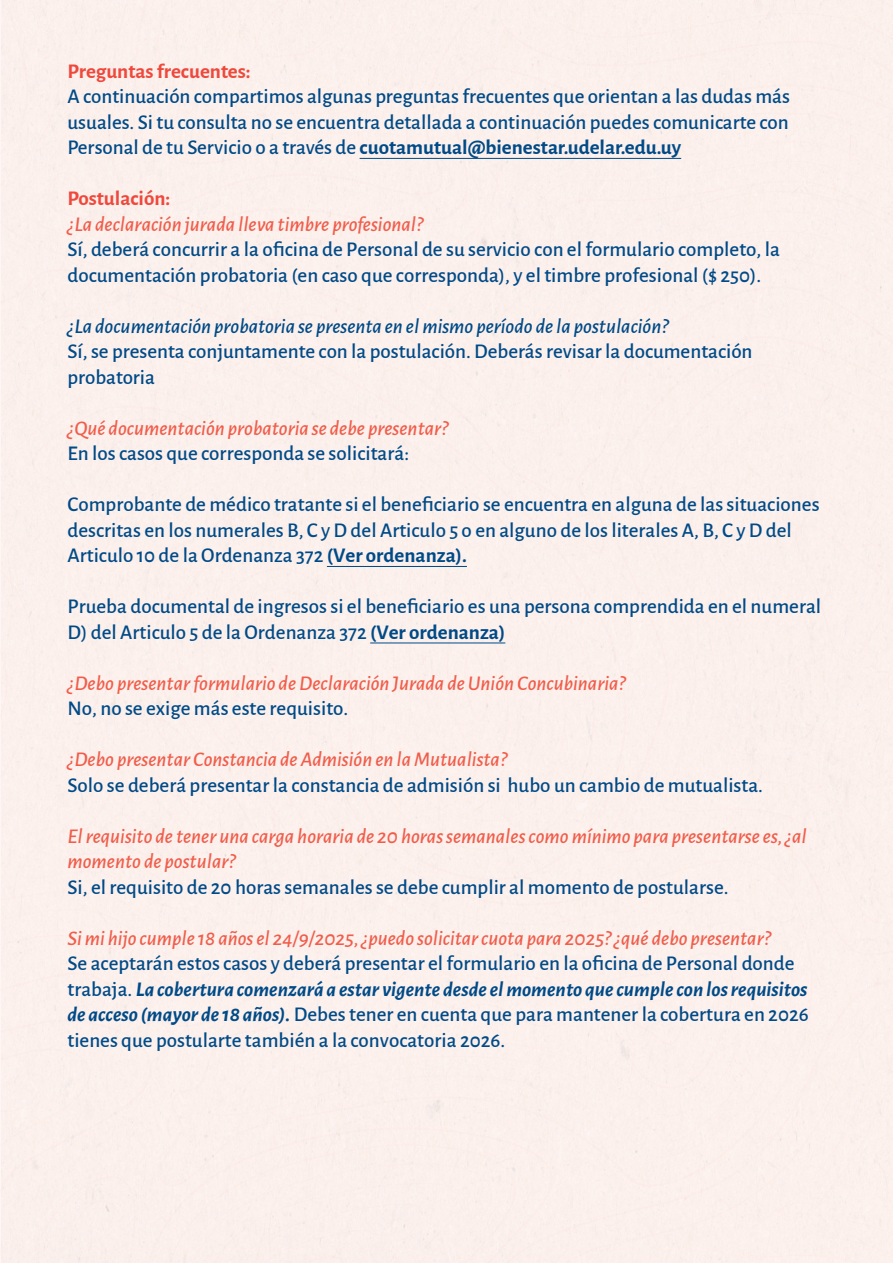
<style>
.page{position:relative;width:893px;height:1263px;background:#fff}
.page>*{position:absolute;margin:0;border:0;box-sizing:border-box;transform-origin:0 0}
.t1{font:500 21px/25.5px "Alegreya Sans";color:#004a87}
.t2{font:italic 500 21px/25.5px "Alegreya Sans";color:#f15d4b}
.t3{font:italic 500 21px "Alegreya Sans";color:#004a87}
.t4{font:700 21px "Alegreya Sans";color:#ef483c}
.s1{font-weight:700}
.s2{font-weight:700;font-style:italic}
</style>
<div class="page">
<hr style="left:360px;top:158px;width:321px;height:1px;background:#004a87">
<hr style="left:327px;top:566px;width:140px;height:1px;background:#004a87">
<hr style="left:370px;top:642px;width:135px;height:1px;background:#004a87">
<p class="t4" style="left:67px;top:55px;width:185px">Preguntas frecuentes:</p>
<p class="t1" style="left:67px;top:82px;width:724px;text-align:justify">A continuación compartimos algunas preguntas frecuentes que orientan a las dudas más usuales. Si tu consulta no se encuentra detallada a continuación puedes comunicarte con Personal de tu Servicio o a través de <span class="s1">cuotamutual@bienestar.udelar.edu.uy</span></p>
<p class="t4" style="left:67px;top:183px;width:104px">Postulación:</p>
<p class="t2" style="left:67px;top:210px;width:357px">¿La declaración jurada lleva timbre profesional?</p>
<p class="t1" style="left:67px;top:235px;width:714px">Sí, deberá concurrir a la oficina de Personal de su servicio con el formulario completo, la documentación probatoria (en caso que corresponda), y el timbre profesional ($ 250).</p>
<p class="t3" style="left:67px;top:311px;width:602px">¿La documentación probatoria se presenta en el mismo período de la postulación?</p>
<p class="t1" style="left:67px;top:337px;width:686px">Sí, se presenta conjuntamente con la postulación. Deberás revisar la documentación probatoria</p>
<p class="t2" style="left:67px;top:414px;width:382px">¿Qué documentación probatoria se debe presentar?</p>
<p class="t1" style="left:67px;top:439px;width:343px">En los casos que corresponda se solicitará:</p>
<p class="t1" style="left:67px;top:490px;width:754px">Comprobante de médico tratante si el beneficiario se encuentra en alguna de las situaciones descritas en los numerales B, C y D del Articulo 5 o en alguno de los literales A, B, C y D del<br>Articulo 10 de la Ordenanza 372 <span class="s1">(Ver ordenanza).</span></p>
<p class="t1" style="left:67px;top:592px;width:755px">Prueba documental de ingresos si el beneficiario es una persona comprendida en el numeral<br>D) del Articulo 5 de la Ordenanza 372 <span class="s1">(Ver ordenanza)</span></p>
<p class="t2" style="left:67px;top:669px;width:560px">¿Debo presentar formulario de Declaración Jurada de Unión Concubinaria?</p>
<p class="t1" style="left:67px;top:694px;width:282px">No, no se exige más este requisito.</p>
<p class="t2" style="left:67px;top:745px;width:441px">¿Debo presentar Constancia de Admisión en la Mutualista?</p>
<p class="t1" style="left:67px;top:771px;width:697px">Solo se deberá presentar la constancia de admisión si hubo un cambio de mutualista.</p>
<p class="t2" style="left:67px;top:822px;width:741px">El requisito de tener una carga horaria de 20 horas semanales como mínimo para presentarse es, ¿al momento de postular?</p>
<p class="t1" style="left:67px;top:873px;width:663px">Si, el requisito de 20 horas semanales se debe cumplir al momento de postularse.</p>
<p class="t2" style="left:67px;top:924px;width:705px">Si mi hijo cumple 18 años el 24/9/2025, ¿puedo solicitar cuota para 2025? ¿qué debo presentar?</p>
<p class="t1" style="left:67px;top:949px;width:743px">Se aceptarán estos casos y deberá presentar el formulario en la oficina de Personal donde trabaja. <span class="s2">La cobertura comenzará a estar vigente desde el momento que cumple con los requisitos de acceso (mayor de 18 años).</span> Debes tener en cuenta que para mantener la cobertura en 2026 tienes que postularte también a la convocatoria 2026.</p>
</div>
